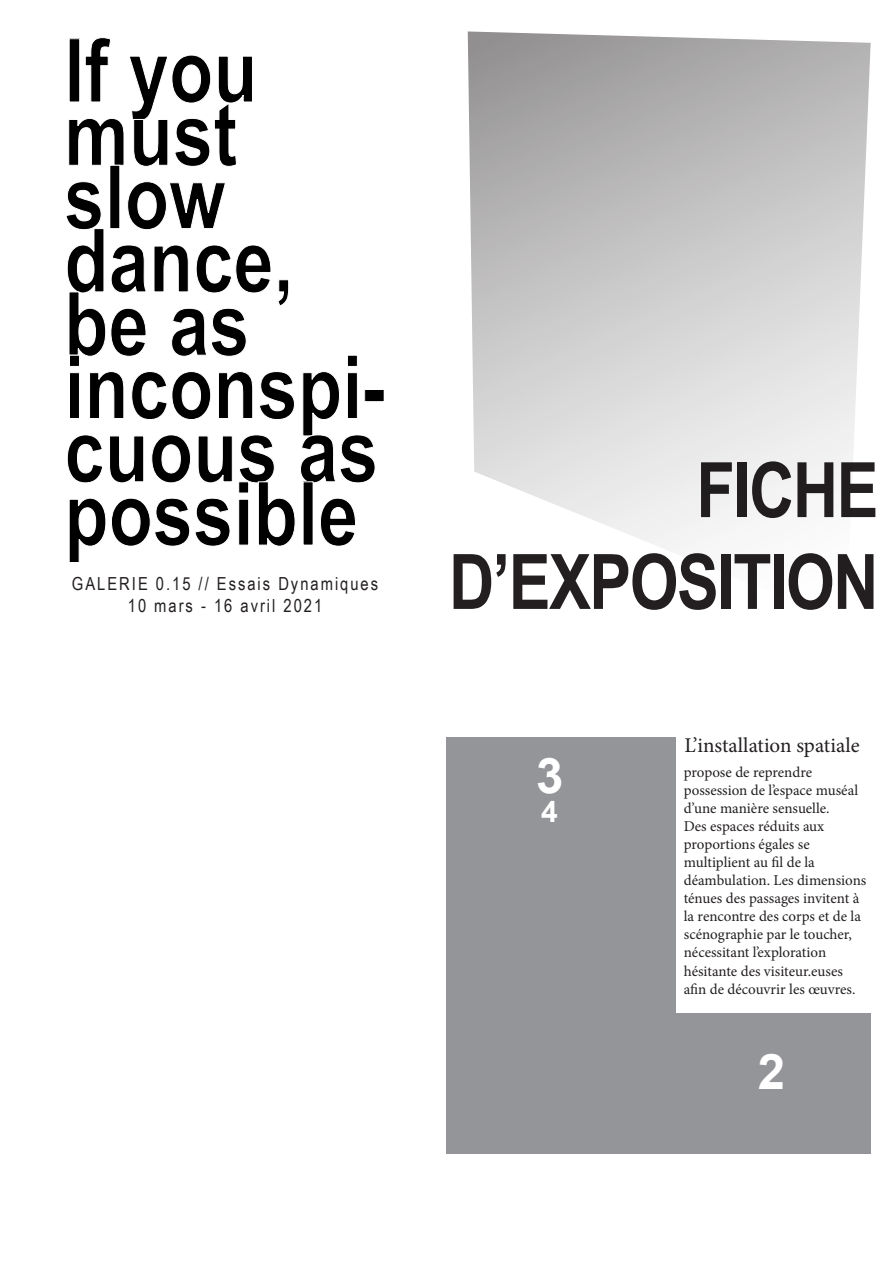
<style>
.page{position:relative;width:893px;height:1263px;background:#fff}
.page>*{position:absolute;margin:0;border:0;box-sizing:border-box;transform-origin:0 0}
.t1{font:700 88.35px/63.3px "Arial Narrow";color:#000}
.t2{font:700 76.5px/91.8px "Arial Narrow";letter-spacing:-.02em;color:#231f20;text-align:right}
.t3{font:700 49.05px "Arial";color:#fff}
.t4{font:700 30px "Arial";color:#fff}
.t5{font:21px "Minion Pro";color:#231f20}
.t6{font:18px/21.8px "Arial Narrow";letter-spacing:.11em;color:#231f20;text-align:center}
.t7{font:15px/18px "Minion Pro";color:#231f20}
</style>
<div class="page">
<svg style="left:467px;top:31px;width:404px;height:520px"></svg>
<div style="left:446px;top:737px;width:230px;height:416px;background:#939598"></div>
<div style="left:676px;top:1013px;width:195px;height:140px;background:#939598"></div>
<h1 class="t1" style="left:64px;top:35px;width:324px">If you must slow dance, be as inconspi&shy;cuous as possible</h1>
<p class="t6" style="left:72px;top:572px;width:308px">GALERIE 0.15 // Essais Dynamiques<br>10 mars - 16 avril 2021</p>
<h2 class="t2" style="left:449px;top:440px;width:431px">FICHE<br>D’EXPOSITION</h2>
<h3 class="t5" style="left:684px;top:731px;width:177px">L’installation spatiale</h3>
<h3 class="t3" style="left:536px;top:741px;width:29px">3</h3>
<p class="t7" style="left:684px;top:764px;width:184px">propose de reprendre possession de l’espace muséal d’une manière sensuelle.<br>Des espaces réduits aux proportions égales se multiplient au fil de la déambulation. Les dimensions ténues des passages invitent à la rencontre des corps et de la scénographie par le toucher, nécessitant l’exploration hésitante des visiteur.euses afin de découvrir les œuvres.</p>
<h3 class="t4" style="left:541px;top:791px;width:18px">4</h3>
<h3 class="t3" style="left:758px;top:1037px;width:29px">2</h3>
</div>
